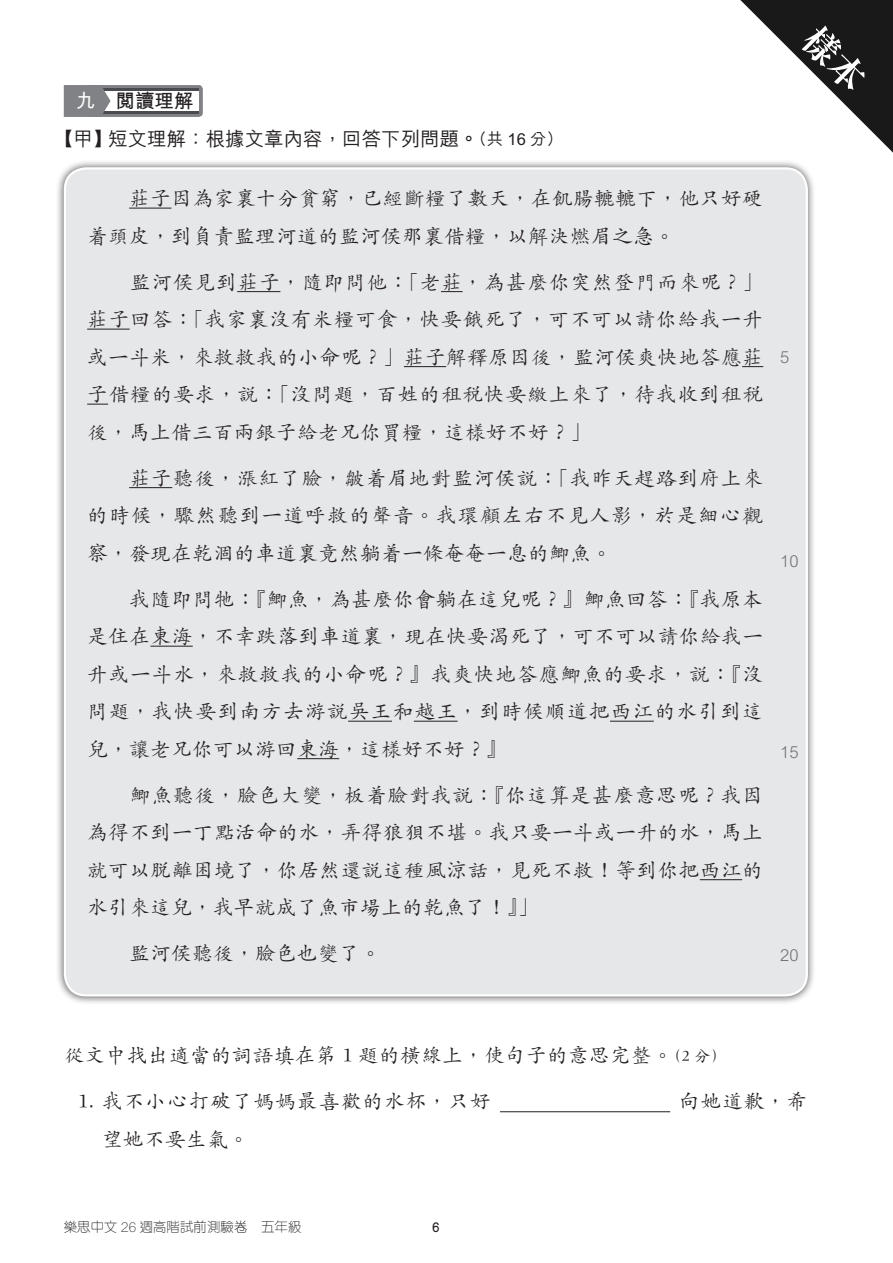
<style>
.page{position:relative;width:893px;height:1263px;background:#fff}
.page>*{position:absolute;margin:0;border:0;box-sizing:border-box;transform-origin:0 0}
.t1{font:500 21px/37.5px "EPH Kai HK";letter-spacing:.005em;color:#231f20;text-align:justify}
.t2{font:500 21px "EPH Kai HK";letter-spacing:.035em;color:#231f20}
.t3{font:500 19.5px/38px "M Hei HK";color:#231f20}
.t4{font:300 16.5px "M Hei HK";color:#6c6d70}
.t5{font:300 13.5px "M Yuen HK";color:#231f20}
.t6{font:600 13.5px "M Yuen HK";color:#231f20}
.s1{font-weight:700;color:#fff}
.s2{font-weight:700}
.s3{font-size:16.5px}
</style>
<div class="page">
<div style="left:84px;top:85px;width:119px;height:32px;background:#808285;border-radius:4px"></div>
<div style="left:84px;top:88px;width:115px;height:26px;background:#494b4f"></div>
<div style="left:84px;top:91px;width:115px;height:20px;background:#fff"></div>
<svg style="left:64px;top:85px;width:47px;height:32px"></svg>
<div style="left:56px;top:159px;width:760px;height:846px;background:#231f20;opacity:.75"></div>
<div style="left:65px;top:168px;width:742px;height:827px;background:#e6e7e9;border-radius:21px"></div>
<hr style="left:129px;top:208px;width:42px;height:1px;background:#231f20">
<hr style="left:237px;top:291px;width:43px;height:1px;background:#231f20">
<svg style="left:441px;top:291px;width:22px;height:1px"></svg>
<hr style="left:87px;top:329px;width:43px;height:1px;background:#231f20">
<hr style="left:404px;top:366px;width:42px;height:1px;background:#231f20">
<svg style="left:742px;top:366px;width:21px;height:1px"></svg>
<svg style="left:87px;top:404px;width:21px;height:1px"></svg>
<hr style="left:129px;top:487px;width:43px;height:1px;background:#231f20">
<hr style="left:150px;top:646px;width:43px;height:1px;background:#231f20">
<hr style="left:348px;top:721px;width:44px;height:1px;background:#231f20">
<hr style="left:414px;top:721px;width:44px;height:1px;background:#231f20">
<hr style="left:610px;top:721px;width:44px;height:1px;background:#231f20">
<hr style="left:297px;top:758px;width:42px;height:1px;background:#231f20">
<hr style="left:700px;top:879px;width:42px;height:1px;background:#231f20">
<hr style="left:500px;top:1111px;width:170px;height:1px;background:#231f20">
<svg style="left:740px;top:0;width:153px;height:153px"></svg>
<p class="t3" style="left:54px;top:81px;width:511px;text-indent:22px"><span class="s1">九</span> <span class="s2">閱讀理解<br></span>【甲】短文理解：根據文章內容，回答下列問題。<span class="s3">（共 16 分）</span></p>
<p class="t1" style="left:87px;top:178px;width:677px;text-indent:42px">莊子因為家裏十分貧窮，已經斷糧了數天，在飢腸轆轆下，他只好硬着頭皮，到負責監理河道的監河侯那裏借糧，以解決燃眉之急。</p>
<p class="t1" style="left:87px;top:262px;width:678px;text-indent:43px">監河侯見到莊子，隨即問他：「老莊，為甚麼你突然登門而來呢？」莊子回答：「我家裏沒有米糧可食，快要餓死了，可不可以請你給我一升或一斗米，來救救我的小命呢？」莊子解釋原因後，監河侯爽快地答應莊子借糧的要求，說：「沒問題，百姓的租稅快要繳上來了，待我收到租稅後，馬上借三百兩銀子給老兄你買糧，這樣好不好？」</p>
<p class="t1" style="left:87px;top:458px;width:678px;text-indent:43px">莊子聽後，漲紅了臉，皺着眉地對監河侯說：「我昨天趕路到府上來的時候，驟然聽到一道呼救的聲音。我環顧左右不見人影，於是細心觀察，發現在乾涸的車道裏竟然躺着一條奄奄一息的鯽魚。</p>
<p class="t1" style="left:87px;top:579px;width:678px;text-indent:42px">我隨即問牠：『鯽魚，為甚麼你會躺在這兒呢？』鯽魚回答：『我原本是住在東海，不幸跌落到車道裏，現在快要渴死了，可不可以請你給我一升或一斗水，來救救我的小命呢？』我爽快地答應鯽魚的要求，說：『沒問題，我快要到南方去游說吳王和越王，到時候順道把西江的水引到這兒，讓老兄你可以游回東海，這樣好不好？』</p>
<p class="t1" style="left:87px;top:775px;width:678px;text-indent:43px">鯽魚聽後，臉色大變，板着臉對我說：『你這算是甚麼意思呢？我因為得不到一丁點活命的水，弄得狼狽不堪。我只要一斗或一升的水，馬上就可以脫離困境了，你居然還說這種風涼話，見死不救！等到你把西江的水引來這兒，我早就成了魚市場上的乾魚了！』」</p>
<p class="t1" style="left:87px;top:933px;width:295px">　　監河侯聽後，臉色也變了。</p>
<p class="t4" style="left:780px;top:348px;width:11px">5</p>
<p class="t4" style="left:780px;top:552px;width:20px">10</p>
<p class="t4" style="left:780px;top:744px;width:20px">15</p>
<p class="t4" style="left:780px;top:946px;width:20px">20</p>
<p class="t1" style="left:64px;top:1036px;width:665px">從文中找出適當的詞語填在第 1 題的橫線上，使句子的意思完整。<span class="s3">（2 分）</span></p>
<p class="t2" style="left:78px;top:1087px;width:415px">1. 我不小心打破了媽媽最喜歡的水杯，只好</p>
<p class="t1" style="left:679px;top:1082px;width:130px">向她道歉，希</p>
<p class="t1" style="left:102px;top:1119px;width:148px">望她不要生氣。</p>
<p class="t5" style="left:64px;top:1217px;width:239px">樂思中文 26 週高階試前測驗卷 五年級</p>
<p class="t6" style="left:432px;top:1220px;width:9px">6</p>
</div>
